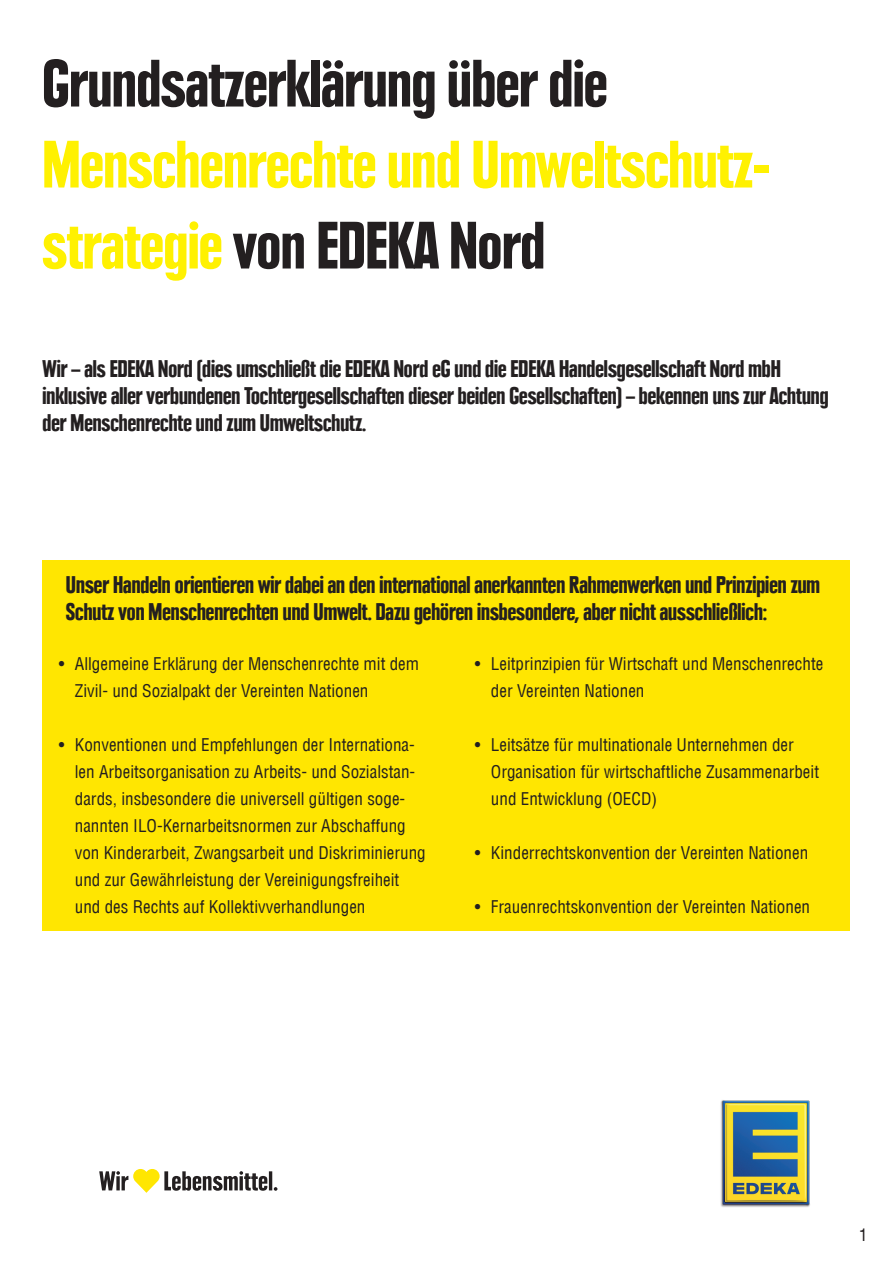
<style>
.page{position:relative;width:893px;height:1263px;background:#fff}
.page>*{position:absolute;margin:0;border:0;box-sizing:border-box;transform-origin:0 0}
.t1{font:900 condensed 66px/81px "Plak Com";color:#fff101}
.t2{font:900 condensed 66px "Plak Com";color:#231f20}
.t3{font:900 condensed 24px/27px "Plak Com";color:#231f20}
.t4{font:condensed 17.1px/27px "Helvetica Com";color:#231f20}
.t5{font:condensed 16.8px "Helvetica Com";color:#231f20}
.s1{color:#231f20}
</style>
<div class="page">
<img style="left:720px;top:1100px;width:90px;height:107px">
<svg style="left:99px;top:1169px;width:178px;height:24px"></svg>
<div style="left:43px;top:561px;width:807px;height:370px;background:#ffe601"></div>
<h1 class="t2" style="left:43px;top:45px;width:566px">Grundsatzerklärung über die</h1>
<h1 class="t1" style="left:43px;top:124px;width:729px">Menschenrechte und Umweltschutz&shy;strategie <span class="s1">von EDEKA Nord</span></h1>
<p class="t3" style="left:43px;top:355px;width:788px">Wir – als EDEKA Nord (dies umschließt die EDEKA Nord eG und die EDEKA Handelsgesellschaft Nord mbH inklusive aller verbundenen Tochtergesellschaften dieser beiden Gesellschaften) – bekennen uns zur Achtung der Menschenrechte und zum Umweltschutz.</p>
<h2 class="t3" style="left:66px;top:571px;width:756px">Unser Handeln orientieren wir dabei an den international anerkannten Rahmenwerken und Prinzipien zum<br>Schutz von Menschenrechten und Umwelt. Dazu gehören insbesondere, aber nicht ausschließlich:</h2>
<p class="t4" style="left:75px;top:650px;width:346px;text-indent:-16px">• Allgemeine Erklärung der Menschenrechte mit dem<br>Zivil- und Sozialpakt der Vereinten Nationen</p>
<p class="t4" style="left:75px;top:731px;width:352px;text-indent:-16px">• Konventionen und Empfehlungen der Internationa&shy;len Arbeitsorganisation zu Arbeits- und Sozialstan&shy;dards, insbesondere die universell gültigen soge&shy;nannten ILO-Kernarbeitsnormen zur Abschaffung von Kinderarbeit, Zwangsarbeit und Diskriminierung und zur Gewährleistung der Vereinigungsfreiheit und des Rechts auf Kollektivverhandlungen</p>
<p class="t4" style="left:491px;top:650px;width:334px;text-indent:-16px">• Leitprinzipien für Wirtschaft und Menschenrechte der Vereinten Nationen</p>
<p class="t4" style="left:491px;top:731px;width:330px;text-indent:-16px">• Leitsätze für multinationale Unternehmen der<br>Organisation für wirtschaftliche Zusammenarbeit und Entwicklung (OECD)</p>
<p class="t4" style="left:475px;top:839px;width:335px">• Kinderrechtskonvention der Vereinten Nationen</p>
<p class="t4" style="left:475px;top:893px;width:337px">• Frauenrechtskonvention der Vereinten Nationen</p>
<p class="t5" style="left:859px;top:1224px;width:10px">1</p>
</div>
